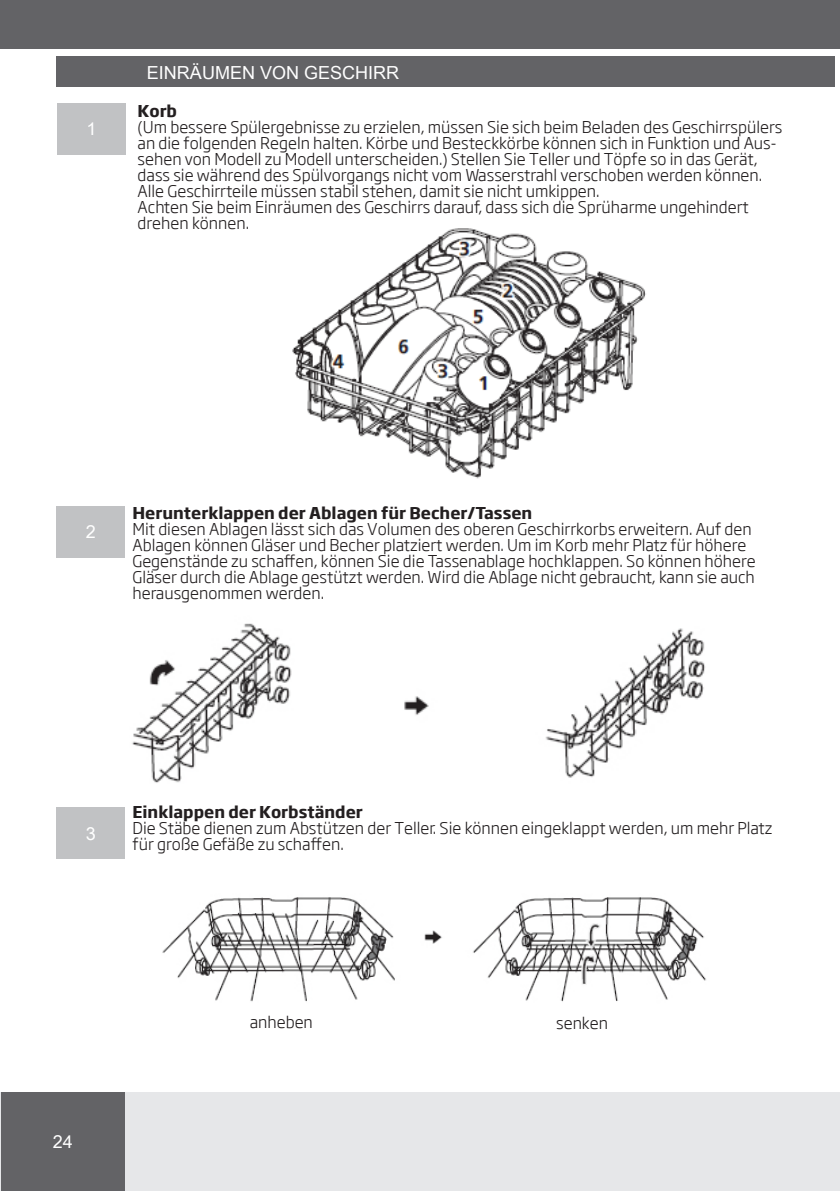
<style>
.page{position:relative;width:840px;height:1191px;background:#fff}
.page>*{position:absolute;margin:0;border:0;box-sizing:border-box;transform-origin:0 0}
.BODY-PODSTAWOWE_szan{font:18px "Arial Unicode MS";color:#fff}
.Arial_10_regular{font:300 16px/16px "Soho Gothic Pro";color:#231f20}
.Arial_10_regular-2{font:700 16px "Soho Gothic Pro";color:#231f20}
</style>
<div class="page">
<div style="left:0;top:0;width:839px;height:49px;background:#636366"></div>
<div style="left:0;top:1092px;width:839px;height:99px;background:#e6e7e9"></div>
<div style="left:1px;top:1092px;width:124px;height:99px;background:#636366"></div>
<div style="left:57px;top:57px;width:777px;height:30px;background:#636366"></div>
<div style="left:57px;top:103px;width:68px;height:51px;background:#c1c2c4"></div>
<div style="left:57px;top:506px;width:68px;height:51px;background:#c1c2c4"></div>
<img style="left:132px;top:623px;width:573px;height:160px">
<div style="left:57px;top:807px;width:68px;height:51px;background:#c1c2c4"></div>
<img style="left:162px;top:897px;width:544px;height:105px">
<img style="left:292px;top:228px;width:354px;height:251px">
<p class="BODY-PODSTAWOWE_szan" style="left:86px;top:116px;width:12px">1</p>
<p class="BODY-PODSTAWOWE_szan" style="left:147px;top:60px;width:254px">EINRÄUMEN VON GESCHIRR</p>
<p class="Arial_10_regular-2" style="left:137px;top:98px;width:41px">Korb</p>
<p class="Arial_10_regular" style="left:137px;top:118px;width:646px">(Um bessere Spülergebnisse zu erzielen, müssen Sie sich beim Beladen des Geschirrspülers an die folgenden Regeln halten. Körbe und Besteckkörbe können sich in Funktion und Aus&shy;sehen von Modell zu Modell unterscheiden.) Stellen Sie Teller und Töpfe so in das Gerät, dass sie während des Spülvorgangs nicht vom Wasserstrahl verschoben werden können.<br>Alle Geschirrteile müssen stabil stehen, damit sie nicht umkippen.</p>
<p class="Arial_10_regular" style="left:137px;top:198px;width:612px">Achten Sie beim Einräumen des Geschirrs darauf, dass sich die Sprüharme ungehindert drehen können.</p>
<p class="BODY-PODSTAWOWE_szan" style="left:86px;top:519px;width:12px">2</p>
<p class="Arial_10_regular-2" style="left:132px;top:500px;width:401px">Herunterklappen der Ablagen für Becher/Tassen</p>
<p class="Arial_10_regular" style="left:132px;top:520px;width:624px">Mit diesen Ablagen lässt sich das Volumen des oberen Geschirrkorbs erweitern. Auf den Ablagen können Gläser und Becher platziert werden. Um im Korb mehr Platz für höhere Gegenstände zu schaffen, können Sie die Tassenablage hochklappen. So können höhere Gläser durch die Ablage gestützt werden. Wird die Ablage nicht gebraucht, kann sie auch herausgenommen werden.</p>
<p class="BODY-PODSTAWOWE_szan" style="left:86px;top:820px;width:12px">3</p>
<p class="Arial_10_regular-2" style="left:132px;top:799px;width:232px">Einklappen der Korbständer</p>
<p class="Arial_10_regular" style="left:132px;top:819px;width:641px">Die Stäbe dienen zum Abstützen der Teller. Sie können eingeklappt werden, um mehr Platz für große Gefäße zu schaffen.</p>
<p class="BODY-PODSTAWOWE_szan" style="left:53px;top:1128px;width:22px">24</p>
<p class="Arial_10_regular" style="left:249px;top:1012px;width:65px">anheben</p>
<p class="Arial_10_regular" style="left:556px;top:1014px;width:53px">senken</p>
</div>
